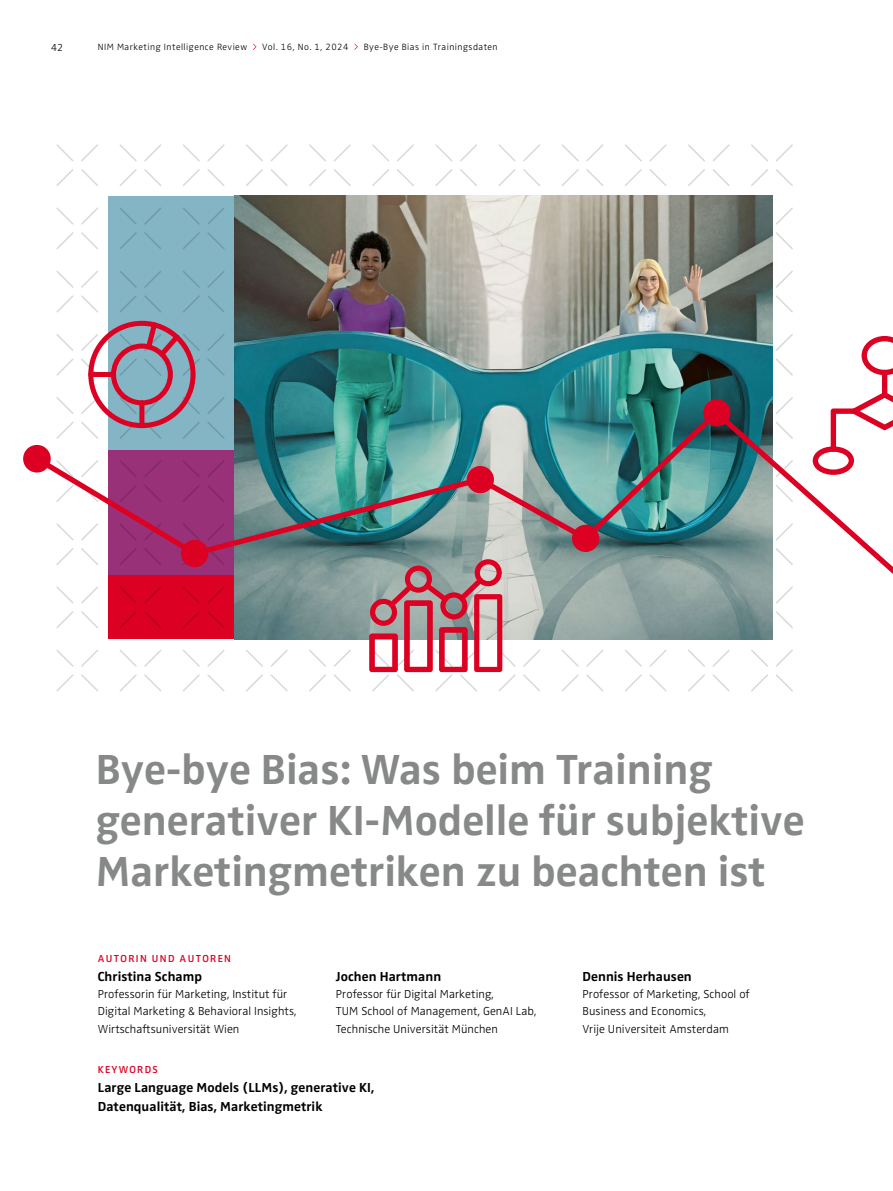
<style>
.page{position:relative;width:893px;height:1191px;background:#fff}
.page>*{position:absolute;margin:0;border:0;box-sizing:border-box;transform-origin:0 0}
.t1{font:700 43.5px/51px "Zwo OT";color:#878988}
.t2{font:700 13.5px/18.8px "Zwo OT";letter-spacing:.005em;color:#000}
.t3{font:300 12px/17.2px "Zwo OT";letter-spacing:.005em;color:#000}
.t4{font:600 10.5px "Zwo OT";letter-spacing:.13em;color:#dc0023}
.t5{font:300 10.5px "Zwo OT";color:#000}
.t6{font:300 9.3px "Zwo OT";letter-spacing:.05em;color:#000}
</style>
<div class="page">
<div style="left:108px;top:196px;width:127px;height:253px;background:#84b5c4"></div>
<div style="left:108px;top:575px;width:127px;height:64px;background:#dc0023"></div>
<svg style="left:751px;top:650px;width:42px;height:42px"></svg>
<svg style="left:688px;top:650px;width:42px;height:42px"></svg>
<svg style="left:625px;top:650px;width:42px;height:42px"></svg>
<svg style="left:561px;top:650px;width:43px;height:42px"></svg>
<svg style="left:309px;top:650px;width:42px;height:42px"></svg>
<svg style="left:246px;top:650px;width:42px;height:42px"></svg>
<svg style="left:183px;top:650px;width:42px;height:42px"></svg>
<svg style="left:119px;top:650px;width:43px;height:42px"></svg>
<svg style="left:56px;top:650px;width:42px;height:42px"></svg>
<svg style="left:776px;top:596px;width:17px;height:32px"></svg>
<svg style="left:183px;top:596px;width:42px;height:32px"></svg>
<svg style="left:119px;top:596px;width:43px;height:32px"></svg>
<svg style="left:56px;top:596px;width:42px;height:32px"></svg>
<svg style="left:183px;top:271px;width:42px;height:5px"></svg>
<svg style="left:120px;top:271px;width:41px;height:5px"></svg>
<svg style="left:56px;top:271px;width:42px;height:5px"></svg>
<svg style="left:776px;top:207px;width:17px;height:42px"></svg>
<svg style="left:183px;top:207px;width:42px;height:42px"></svg>
<svg style="left:120px;top:207px;width:41px;height:42px"></svg>
<svg style="left:56px;top:207px;width:42px;height:42px"></svg>
<svg style="left:751px;top:144px;width:42px;height:42px"></svg>
<svg style="left:688px;top:144px;width:42px;height:42px"></svg>
<svg style="left:625px;top:144px;width:42px;height:42px"></svg>
<svg style="left:561px;top:144px;width:43px;height:42px"></svg>
<svg style="left:498px;top:144px;width:42px;height:42px"></svg>
<svg style="left:435px;top:144px;width:42px;height:42px"></svg>
<svg style="left:372px;top:144px;width:42px;height:42px"></svg>
<svg style="left:309px;top:144px;width:42px;height:42px"></svg>
<svg style="left:246px;top:144px;width:42px;height:42px"></svg>
<svg style="left:183px;top:144px;width:42px;height:42px"></svg>
<svg style="left:119px;top:144px;width:43px;height:42px"></svg>
<svg style="left:56px;top:144px;width:42px;height:42px"></svg>
<img style="left:235px;top:196px;width:538px;height:443px">
<svg style="left:369px;top:596px;width:173px;height:96px"></svg>
<img style="left:56px;top:276px;width:837px;height:320px">
<div style="left:181px;top:540px;width:27px;height:27px;background:#dc0023;border-radius:50%"></div>
<div style="left:467px;top:466px;width:27px;height:27px;background:#dc0023;border-radius:50%"></div>
<div style="left:572px;top:525px;width:27px;height:27px;background:#dc0023;border-radius:50%"></div>
<div style="left:703px;top:399px;width:27px;height:27px;background:#dc0023;border-radius:50%"></div>
<svg style="left:23px;top:321px;width:203px;height:182px"></svg>
<svg style="left:253px;top:44px;width:3px;height:6px"></svg>
<svg style="left:354px;top:44px;width:4px;height:6px"></svg>
<p class="t5" style="left:51px;top:41px;width:14px">42</p>
<p class="t6" style="left:98px;top:41px;width:151px">NIM Marketing Intelligence Review</p>
<p class="t6" style="left:262px;top:41px;width:88px">Vol. 16, No. 1, 2024</p>
<p class="t6" style="left:364px;top:41px;width:135px">Bye-Bye Bias in Trainingsdaten</p>
<h1 class="t1" style="left:96px;top:744px;width:710px">Bye-bye Bias: Was beim Training generativer KI-Modelle für subjektive<br>Marketingmetriken zu beachten ist</h1>
<p class="t4" style="left:98px;top:952px;width:135px">AUTORIN UND AUTOREN</p>
<p class="t2" style="left:98px;top:967px;width:106px">Christina Schamp</p>
<p class="t3" style="left:98px;top:985px;width:200px">Professorin für Marketing, Institut für<br>Digital Marketing &amp; Behavioral Insights,<br>Wirtschaftsuniversität Wien</p>
<p class="t2" style="left:336px;top:967px;width:107px">Jochen Hartmann</p>
<p class="t3" style="left:336px;top:985px;width:202px">Professor für Digital Marketing,<br>TUM School of Management, GenAI Lab,<br>Technische Universität München</p>
<p class="t4" style="left:98px;top:1063px;width:62px">KEYWORDS</p>
<p class="t2" style="left:98px;top:1078px;width:278px">Large Language Models (LLMs), generative KI,<br>Datenqualität, Bias, Marketingmetrik</p>
<p class="t2" style="left:583px;top:967px;width:111px">Dennis Herhausen</p>
<p class="t3" style="left:583px;top:985px;width:169px">Professor of Marketing, School of<br>Business and Economics,<br>Vrije Universiteit Amsterdam</p>
</div>
